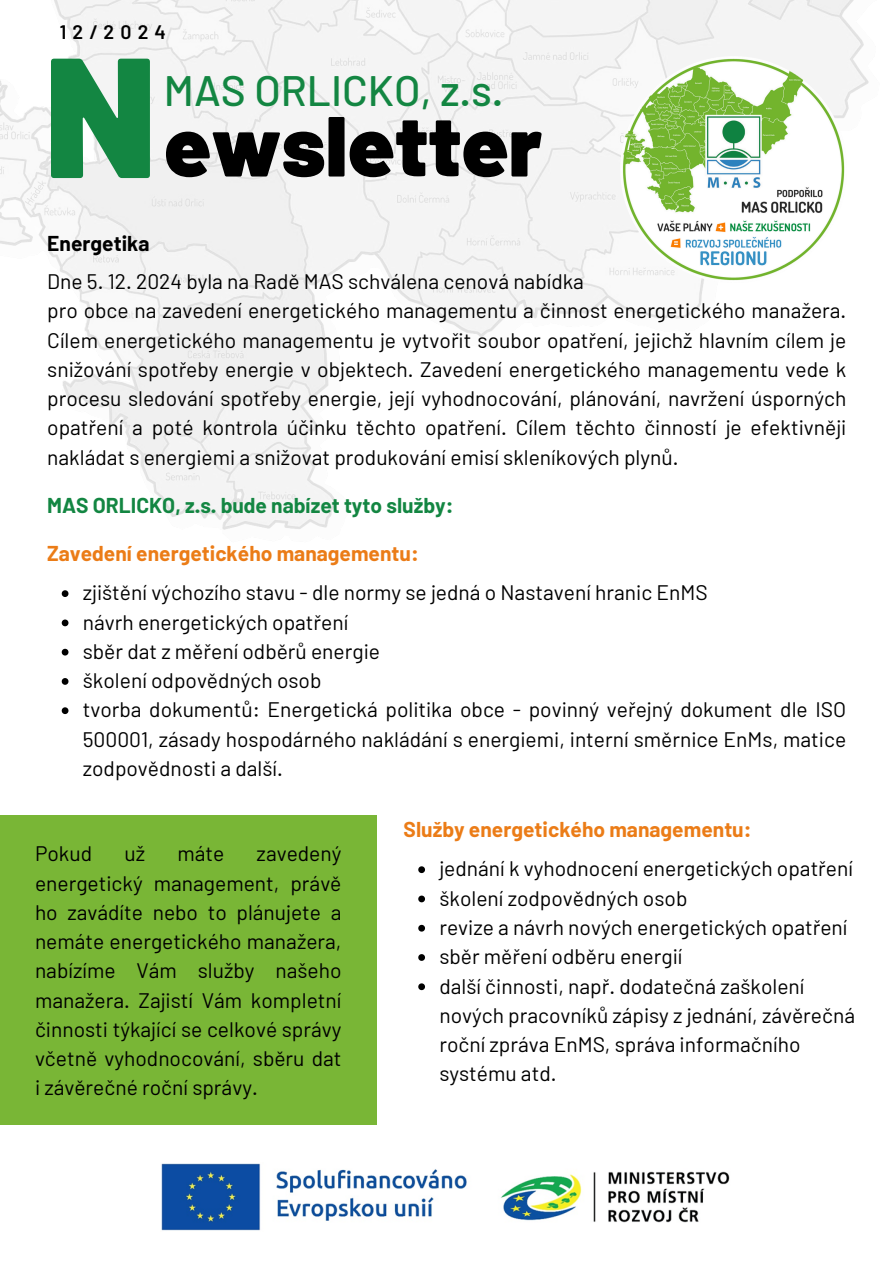
<style>
.page{position:relative;width:894px;height:1264px;background:#fff}
.page>*{position:absolute;margin:0;border:0;box-sizing:border-box;transform-origin:0 0}
.t1{font:900 170.55px "Barlow";color:#138642}
.t2{font:900 85.05px "Barlow";color:#000}
.t3{font:500 42.45px "Barlow";color:#138642}
.t4{font:21px/29.2px "Barlow";color:#000;text-align:justify}
.t5{font:700 21px "Barlow";color:#eb7c17}
.t6{font:700 21px "Barlow";color:#138642}
.t7{font:700 21px "Barlow";color:#000}
.t8{font:600 19.5px "Barlow";letter-spacing:.315em;color:#000}
</style>
<div class="page">
<img style="left:0;top:0;width:869px;height:654px">
<img style="left:620px;top:57px;width:226px;height:226px">
<img style="left:161px;top:1163px;width:569px;height:67px">
<div style="left:0;top:815px;width:376px;height:310px;background:#79b636"></div>
<svg style="left:62px;top:590px;width:6px;height:7px"></svg>
<svg style="left:62px;top:619px;width:6px;height:7px"></svg>
<svg style="left:62px;top:648px;width:6px;height:7px"></svg>
<svg style="left:62px;top:678px;width:6px;height:6px"></svg>
<svg style="left:62px;top:707px;width:6px;height:7px"></svg>
<svg style="left:418px;top:866px;width:7px;height:7px"></svg>
<svg style="left:418px;top:895px;width:7px;height:7px"></svg>
<svg style="left:418px;top:924px;width:7px;height:7px"></svg>
<svg style="left:418px;top:954px;width:7px;height:6px"></svg>
<svg style="left:418px;top:983px;width:7px;height:7px"></svg>
<h4 class="t8" style="left:60px;top:20px;width:108px">12/2024</h4>
<p class="t1" style="left:44px;top:7px;width:114px">N</p>
<p class="t3" style="left:164px;top:63px;width:341px">MAS ORLICKO, z.s.</p>
<p class="t2" style="left:164px;top:91px;width:380px">ewsletter</p>
<p class="t7" style="left:47px;top:230px;width:104px">Energetika</p>
<p class="t4" style="left:47px;top:266px;width:538px">Dne 5. 12. 2024 byla na Radě MAS schválena cenová nabídka</p>
<p class="t4" style="left:47px;top:295px;width:800px">pro obce na zavedení energetického managementu a činnost energetického manažera.<br>Cílem energetického managementu je vytvořit soubor opatření, jejichž hlavním cílem je snižování spotřeby energie v objektech. Zavedení energetického managementu vede k procesu sledování spotřeby energie, její vyhodnocování, plánování, navržení úsporných opatření a poté kontrola účinku těchto opatření. Cílem těchto činností je efektivněji nakládat s energiemi a snižovat produkování emisí skleníkových plynů.</p>
<h4 class="t6" style="left:47px;top:492px;width:407px">MAS ORLICKO, z.s. bude nabízet tyto služby:</h4>
<h3 class="t5" style="left:47px;top:540px;width:373px">Zavedení energetického managementu:</h3>
<p class="t4" style="left:83px;top:577px;width:626px">zjištění výchozího stavu - dle normy se jedná o Nastavení hranic EnMS</p>
<h2 class="t4" style="left:83px;top:606px;width:267px">návrh energetických opatření</h2>
<h1 class="t4" style="left:83px;top:636px;width:299px">sběr dat z měření odběrů energie</h1>
<p class="t4" style="left:83px;top:665px;width:240px">školení odpovědných osob</p>
<p class="t4" style="left:83px;top:694px;width:764px">tvorba dokumentů: Energetická politika obce - povinný veřejný dokument dle ISO 500001, zásady hospodárného nakládání s energiemi, interní směrnice EnMs, matice zodpovědnosti a další.</p>
<h4 class="t4" style="left:35px;top:838px;width:59px">Pokud</h4>
<h4 class="t4" style="left:124px;top:838px;width:22px">už</h4>
<h4 class="t4" style="left:177px;top:838px;width:48px">máte</h4>
<h4 class="t4" style="left:35px;top:838px;width:308px;text-indent:221px">zavedený energetický management, právě ho zavádíte nebo to plánujete a nemáte energetického manažera, nabízíme Vám služby našeho manažera. Zajistí Vám kompletní činnosti týkající se celkové správy včetně vyhodnocování, sběru dat i závěrečné roční správy.</h4>
<p class="t5" style="left:403px;top:816px;width:349px">Služby energetického managementu:</p>
<p class="t4" style="left:439px;top:853px;width:415px">jednání k vyhodnocení energetických opatření</p>
<p class="t4" style="left:439px;top:882px;width:249px">školení zodpovědných osob</p>
<p class="t4" style="left:439px;top:911px;width:409px">revize a návrh nových energetických opatření</p>
<p class="t4" style="left:439px;top:941px;width:244px">sběr měření odběru energií</p>
<p class="t4" style="left:439px;top:970px;width:417px;text-align:left">další činnosti, např. dodatečná zaškolení nových pracovníků zápisy z jednání, závěrečná roční zpráva EnMS, správa informačního systému atd.</p>
</div>
